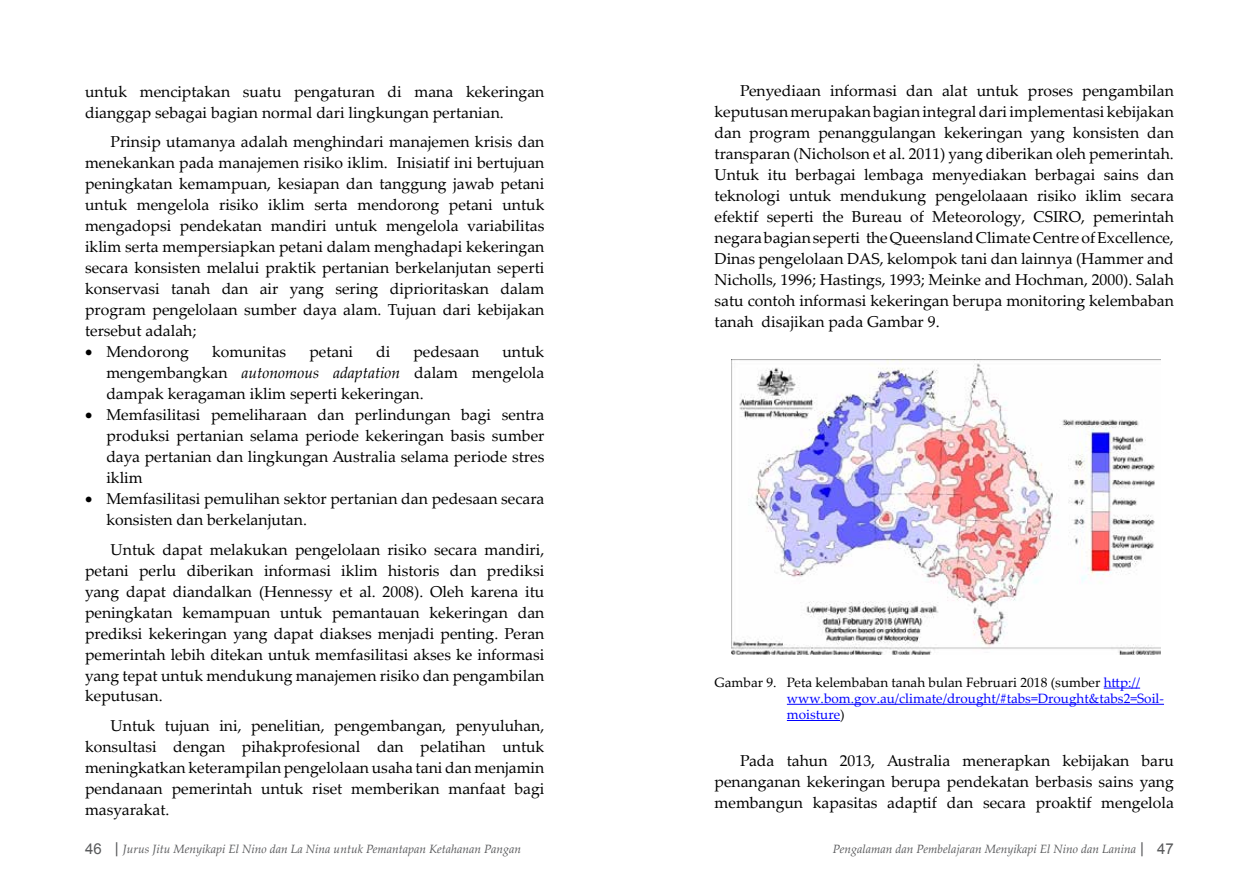
<style>
.page{position:relative;width:1259px;height:893px;background:#fff}
.page>*{position:absolute;margin:0;border:0;box-sizing:border-box;transform-origin:0 0}
.t1{font:15.75px/21px "Palatino Linotype";color:#000;text-align:justify}
.t2{font:13.5px/16.2px "Palatino Linotype";color:#00f}
.t3{font:italic 12px "Palatino Linotype";color:#58595b}
.s1{font-style:italic}
.s2{color:#000}
.s3{font-family:"Arial";font-style:normal;font-size:15px}
</style>
<div class="page">
<img style="left:731px;top:360px;width:430px;height:295px">
<hr style="left:1103px;top:688px;width:37px;height:1px;background:#00f">
<hr style="left:787px;top:704px;width:377px;height:1px;background:#00f">
<hr style="left:787px;top:720px;width:53px;height:1px;background:#00f">
<p class="t1" style="left:85px;top:80px;width:461px">untuk menciptakan suatu pengaturan di mana kekeringan dianggap sebagai bagian normal dari lingkungan pertanian.</p>
<p class="t1" style="left:85px;top:131px;width:461px;text-indent:26px">Prinsip utamanya adalah menghindari manajemen krisis dan menekankan pada manajemen risiko iklim. Inisiatif ini bertujuan peningkatan kemampuan, kesiapan dan tanggung jawab petani untuk mengelola risiko iklim serta mendorong petani untuk mengadopsi pendekatan mandiri untuk mengelola variabilitas iklim serta mempersiapkan petani dalam menghadapi kekeringan secara konsisten melalui praktik pertanian berkelanjutan seperti konservasi tanah dan air yang sering diprioritaskan dalam program pengelolaan sumber daya alam. Tujuan dari kebijakan tersebut adalah;</p>
<p class="t1" style="left:85px;top:341px;width:105px">• Mendorong</p>
<p class="t1" style="left:212px;top:341px;width:76px">komunitas</p>
<p class="t1" style="left:309px;top:341px;width:45px">petani</p>
<p class="t1" style="left:376px;top:341px;width:16px">di</p>
<p class="t1" style="left:413px;top:341px;width:67px">pedesaan</p>
<p class="t1" style="left:106px;top:341px;width:439px;text-indent:396px">untuk mengembangkan <span class="s1">autonomous adaptation</span> dalam mengelola dampak keragaman iklim seperti kekeringan.</p>
<p class="t1" style="left:106px;top:404px;width:439px;text-indent:-21px">• Memfasilitasi pemeliharaan dan perlindungan bagi sentra produksi pertanian selama periode kekeringan basis sumber daya pertanian dan lingkungan Australia selama periode stres iklim</p>
<p class="t1" style="left:106px;top:488px;width:439px;text-indent:-21px">• Memfasilitasi pemulihan sektor pertanian dan pedesaan secara konsisten dan berkelanjutan.</p>
<p class="t1" style="left:85px;top:538px;width:461px;text-indent:26px">Untuk dapat melakukan pengelolaan risiko secara mandiri, petani perlu diberikan informasi iklim historis dan prediksi yang dapat diandalkan (Hennessy et al. 2008). Oleh karena itu peningkatan kemampuan untuk pemantauan kekeringan dan prediksi kekeringan yang dapat diakses menjadi penting. Peran pemerintah lebih ditekan untuk memfasilitasi akses ke informasi yang tepat untuk mendukung manajemen risiko dan pengambilan keputusan.</p>
<p class="t1" style="left:85px;top:714px;width:461px;text-indent:26px">Untuk tujuan ini, penelitian, pengembangan, penyuluhan, konsultasi dengan pihakprofesional dan pelatihan untuk meningkatkan keterampilan pengelolaan usaha tani dan menjamin pendanaan pemerintah untuk riset memberikan manfaat bagi masyarakat.</p>
<p class="t1" style="left:714px;top:80px;width:461px;text-indent:26px">Penyediaan informasi dan alat untuk proses pengambilan keputusan merupakan bagian integral dari implementasi kebijakan dan program penanggulangan kekeringan yang konsisten dan transparan (Nicholson et al. 2011) yang diberikan oleh pemerintah.<br>Untuk itu berbagai lembaga menyediakan berbagai sains dan teknologi untuk mendukung pengelolaaan risiko iklim secara efektif seperti the Bureau of Meteorology, CSIRO, pemerintah negara bagian seperti the Queensland Climate Centre of Excellence, Dinas pengelolaan DAS, kelompok tani dan lainnya (Hammer and Nicholls, 1996; Hastings, 1993; Meinke and Hochman, 2000). Salah satu contoh informasi kekeringan berupa monitoring kelembaban tanah disajikan pada Gambar 9.</p>
<p class="t2" style="left:787px;top:673px;width:379px;text-indent:-72px"><span class="s2">Gambar 9. Peta kelembaban tanah bulan Februari 2018 (sumber</span> http:// www.bom.gov.au/climate/drought/#tabs=Drought&amp;tabs2=Soil&shy;moisture<span class="s2">)</span></p>
<p class="t1" style="left:714px;top:749px;width:461px;text-indent:26px">Pada tahun 2013, Australia menerapkan kebijakan baru penanganan kekeringan berupa pendekatan berbasis sains yang membangun kapasitas adaptif dan secara proaktif mengelola</p>
<p class="t3" style="left:85px;top:840px;width:438px"><span class="s3">46 |</span> Jurus Jitu Menyikapi El Nino dan La Nina untuk Pemantapan Ketahanan Pangan</p>
<p class="t3" style="left:833px;top:840px;width:342px">Pengalaman dan Pembelajaran Menyikapi El Nino dan Lanina <span class="s3">| 47</span></p>
</div>
